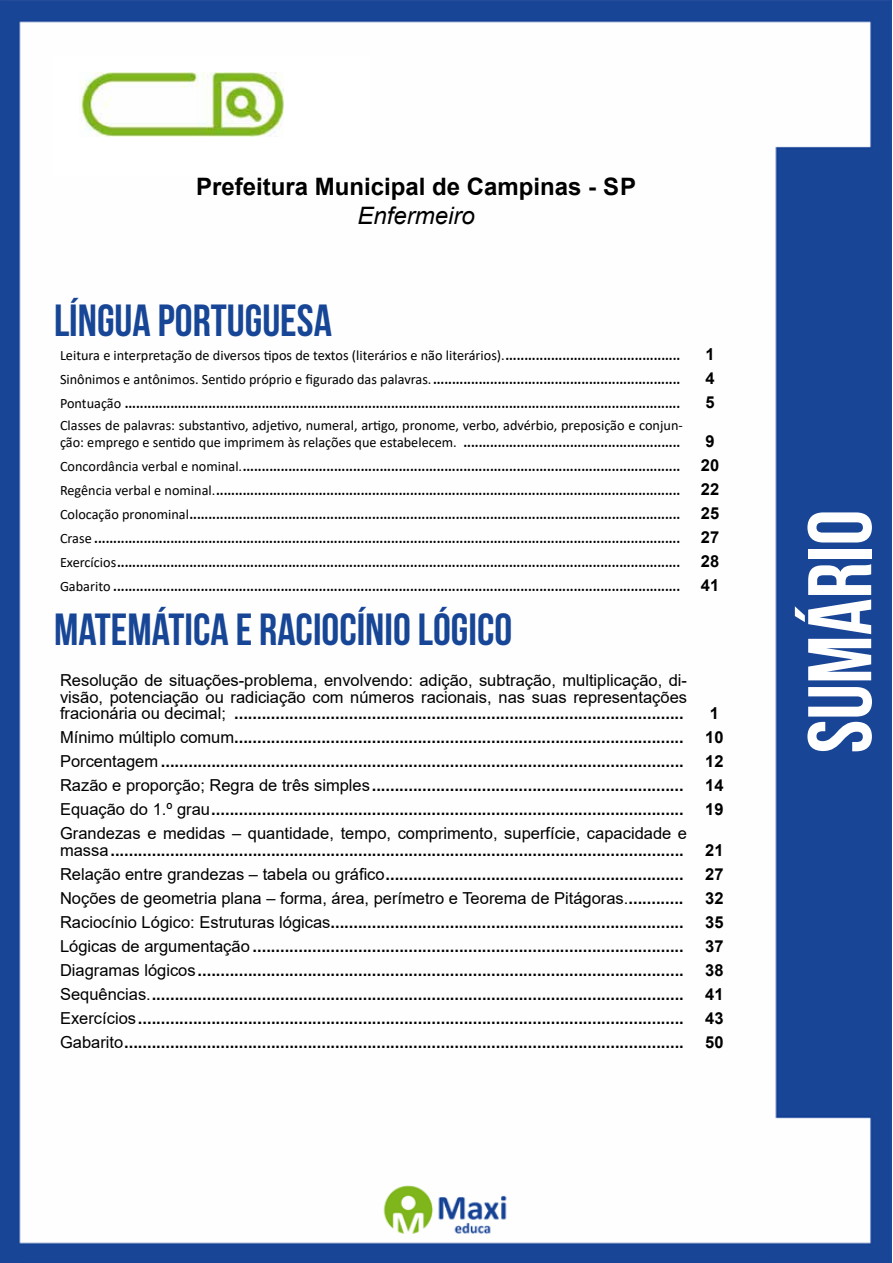
<style>
.page{position:relative;width:893px;height:1263px;background:#fff}
.page>*{position:absolute;margin:0;border:0;box-sizing:border-box;transform-origin:0 0}
.t1{font:700 90px "Bebas Neue";color:#fff}
.t2{font:700 45px "Bebas Neue";color:#184696}
.t3{font:700 24px "Arial";color:#000}
.t4{font:italic 24px "Arial";color:#000}
.t5{font:700 16.5px/16.5px "Arial";color:#000}
.t6{font:16.5px/16.5px "Arial";color:#000;text-align:justify}
.t7{font:700 14.25px "Calibri";color:#000}
.t8{font:14.25px/16.5px "Calibri";color:#000}
.s1{font-weight:700}
.s2{font-weight:400}
</style>
<div class="page">
<img style="left:0;top:0;width:892px;height:1263px">
<div style="left:53px;top:55px;width:317px;height:121px;background:#fff"></div>
<img style="left:81px;top:72px;width:202px;height:64px">
<h3 class="t3" style="left:196px;top:170px;width:442px">Prefeitura Municipal de Campinas - SP</h3>
<h3 class="t4" style="left:357px;top:200px;width:119px">Enfermeiro</h3>
<h2 class="t2" style="left:54px;top:295px;width:279px">LÍNGUA PORTUGUESA</h2>
<p class="t8" style="left:60px;top:346px;width:622px">Leitura e interpretação de diversos tipos de textos (literários e não literários).<span class="s1">..............................................</span></p>
<p class="t5" style="left:705px;top:346px;width:11px">1</p>
<p class="t7" style="left:60px;top:369px;width:622px"><span class="s2">Sinônimos e antônimos. Sentido próprio e figurado das palavras.</span>.................................................................</p>
<p class="t5" style="left:705px;top:370px;width:11px">4</p>
<p class="t7" style="left:60px;top:393px;width:622px"><span class="s2">Pontuação</span> ..................................................................................................................................................</p>
<p class="t5" style="left:705px;top:394px;width:11px">5</p>
<p class="t8" style="left:60px;top:417px;width:624px">Classes de palavras: substantivo, adjetivo, numeral, artigo, pronome, verbo, advérbio, preposição e conjun&shy;ção: emprego e sentido que imprimem às relações que estabelecem. <span class="s1">.........................................................</span></p>
<p class="t5" style="left:705px;top:433px;width:11px">9</p>
<p class="t7" style="left:60px;top:456px;width:622px"><span class="s2">Concordância verbal e nominal.</span>...................................................................................................................</p>
<p class="t5" style="left:701px;top:457px;width:20px">20</p>
<p class="t7" style="left:60px;top:480px;width:622px"><span class="s2">Regência verbal e nominal.</span>..........................................................................................................................</p>
<p class="t5" style="left:701px;top:481px;width:20px">22</p>
<p class="t7" style="left:60px;top:504px;width:622px"><span class="s2">Colocação pronominal</span>.................................................................................................................................</p>
<p class="t5" style="left:701px;top:505px;width:20px">25</p>
<p class="t7" style="left:60px;top:528px;width:622px"><span class="s2">Crase</span> ..........................................................................................................................................................</p>
<p class="t5" style="left:701px;top:529px;width:20px">27</p>
<p class="t7" style="left:60px;top:552px;width:622px"><span class="s2">Exercícios</span>....................................................................................................................................................</p>
<p class="t5" style="left:701px;top:553px;width:20px">28</p>
<p class="t7" style="left:60px;top:576px;width:622px"><span class="s2">Gabarito</span> .....................................................................................................................................................</p>
<p class="t5" style="left:701px;top:577px;width:20px">41</p>
<h2 class="t2" style="left:54px;top:605px;width:460px">MATEMÁTICA E RACIOCÍNIO LÓGICO</h2>
<p class="t6" style="left:60px;top:672px;width:629px">Resolução de situações-problema, envolvendo: adição, subtração, multiplicação, di&shy;visão, potenciação ou radiciação com números racionais, nas suas representações fracionária ou decimal; <span class="s1">..................................................................................................</span></p>
<p class="t5" style="left:710px;top:705px;width:11px">1</p>
<p class="t5" style="left:60px;top:729px;width:625px"><span class="s2">Mínimo múltiplo comum</span>..................................................................................................</p>
<p class="t5" style="left:705px;top:729px;width:20px">10</p>
<p class="t5" style="left:60px;top:753px;width:625px"><span class="s2">Porcentagem</span> ..................................................................................................................</p>
<p class="t5" style="left:705px;top:753px;width:20px">12</p>
<p class="t5" style="left:60px;top:777px;width:625px"><span class="s2">Razão e proporção; Regra de três simples</span>....................................................................</p>
<p class="t5" style="left:705px;top:777px;width:20px">14</p>
<p class="t5" style="left:60px;top:801px;width:625px"><span class="s2">Equação do 1.º grau</span>.......................................................................................................</p>
<p class="t5" style="left:705px;top:801px;width:20px">19</p>
<p class="t5" style="left:60px;top:825px;width:629px"><span class="s2">Grandezas e medidas – quantidade, tempo, comprimento, superfície, capacidade e massa</span>.............................................................................................................................</p>
<p class="t5" style="left:705px;top:842px;width:20px">21</p>
<p class="t5" style="left:60px;top:866px;width:625px"><span class="s2">Relação entre grandezas – tabela ou gráfico</span>.................................................................</p>
<p class="t5" style="left:705px;top:866px;width:20px">27</p>
<p class="t6" style="left:60px;top:889px;width:625px">Noções de geometria plana – forma, área, perímetro e Teorema de Pitágoras.<span class="s1">............</span></p>
<p class="t5" style="left:705px;top:890px;width:20px">32</p>
<p class="t5" style="left:60px;top:914px;width:625px"><span class="s2">Raciocínio Lógico: Estruturas lógicas</span>.............................................................................</p>
<p class="t5" style="left:705px;top:914px;width:20px">35</p>
<p class="t5" style="left:60px;top:938px;width:625px"><span class="s2">Lógicas de argumentação</span> ..............................................................................................</p>
<p class="t5" style="left:705px;top:938px;width:20px">37</p>
<p class="t5" style="left:60px;top:962px;width:625px"><span class="s2">Diagramas lógicos</span>..........................................................................................................</p>
<p class="t5" style="left:705px;top:962px;width:20px">38</p>
<p class="t5" style="left:60px;top:986px;width:625px"><span class="s2">Sequências.</span>....................................................................................................................</p>
<p class="t5" style="left:705px;top:986px;width:20px">41</p>
<p class="t5" style="left:60px;top:1010px;width:625px"><span class="s2">Exercícios</span>.......................................................................................................................</p>
<p class="t5" style="left:705px;top:1010px;width:20px">43</p>
<p class="t5" style="left:60px;top:1034px;width:625px"><span class="s2">Gabarito</span>..........................................................................................................................</p>
<p class="t5" style="left:705px;top:1034px;width:20px">50</p>
<h1 class="t1" style="left:791px;top:753px;width:245px;rotate:-90deg">SUMÁRIO</h1>
</div>
